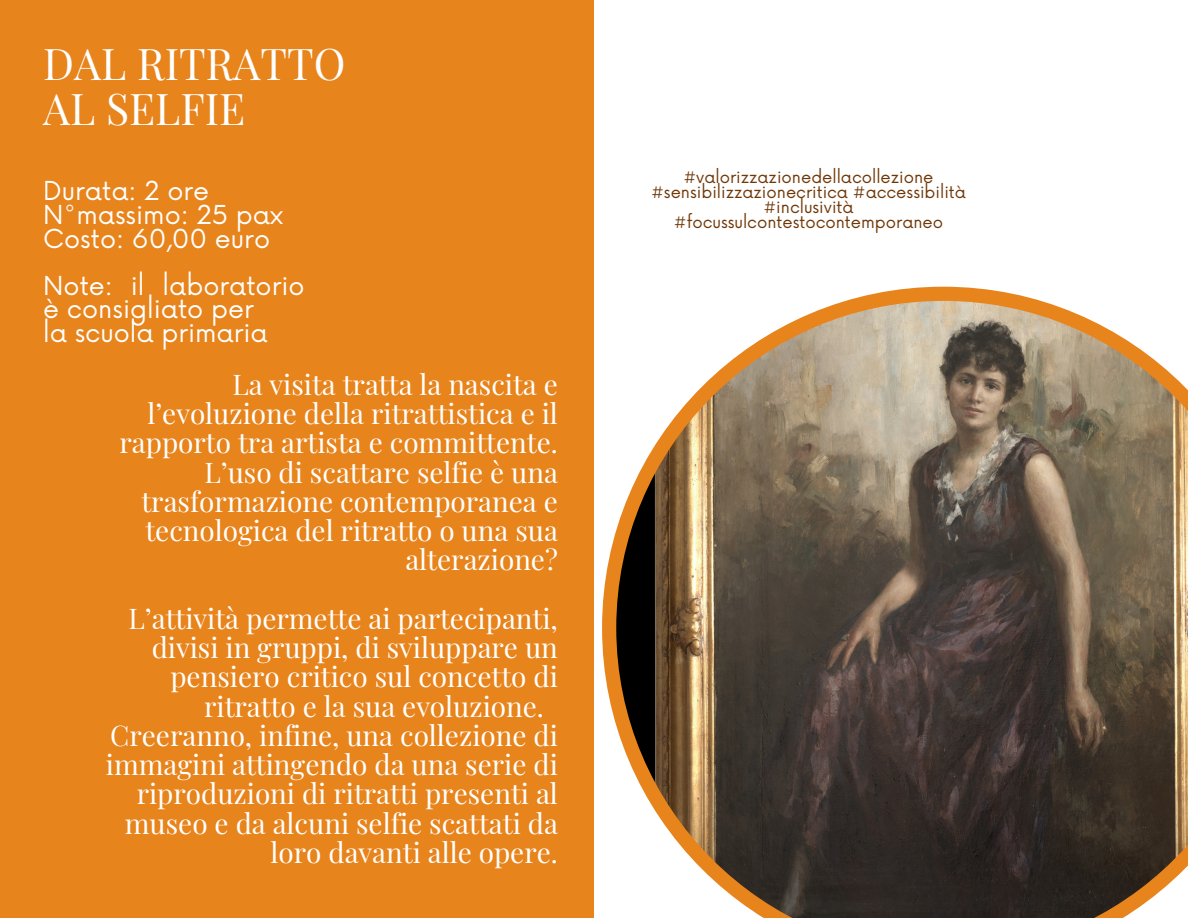
<style>
.page{position:relative;width:1188px;height:918px;background:#e8841c}
.page>*{position:absolute;margin:0;border:0;box-sizing:border-box;transform-origin:0 0}
.t1{font:42.9px "Playfair Display";color:#fff}
.t2{font:27.9px/29.2px "Playfair Display";color:#fff;text-align:right}
.t3{font:25.5px/23.7px "Now";color:#fff}
.t4{font:16.35px/15.3px "Now";color:#703707;text-align:center}
</style>
<div class="page">
<div style="left:594px;top:0;width:594px;height:918px;background:#fff"></div>
<svg style="left:602px;top:287px;width:439px;height:438px"></svg>
<img style="left:616px;top:301px;width:572px;height:617px">
<p class="t1" style="left:43px;top:33px;width:304px">DAL RITRATTO</p>
<p class="t1" style="left:43px;top:78px;width:204px">AL SELFIE</p>
<p class="t3" style="left:43px;top:181px;width:168px">Durata: 2 ore</p>
<p class="t3" style="left:43px;top:204px;width:242px">N°massimo: 25 pax</p>
<p class="t3" style="left:43px;top:228px;width:228px">Costo: 60,00 euro</p>
<p class="t3" style="left:43px;top:275px;width:263px">Note: il laboratorio è consigliato per</p>
<p class="t3" style="left:43px;top:322px;width:226px">la scuola primaria</p>
<p class="t2" style="left:120px;top:369px;width:440px">La visita tratta la nascita e l’evoluzione della ritrattistica e il rapporto tra artista e committente.</p>
<p class="t2" style="left:141px;top:456px;width:418px">L’uso di scattare selfie è una trasformazione contemporanea e tecnologica del ritratto o una sua alterazione?</p>
<p class="t2" style="left:129px;top:603px;width:431px">L’attività permette ai partecipanti,</p>
<p class="t2" style="left:152px;top:632px;width:408px">divisi in gruppi, di sviluppare un</p>
<p class="t2" style="left:170px;top:661px;width:389px">pensiero critico sul concetto di</p>
<p class="t2" style="left:204px;top:690px;width:341px">ritratto e la sua evoluzione.</p>
<p class="t2" style="left:106px;top:720px;width:454px">Creeranno, infine, una collezione di immagini attingendo da una serie di riproduzioni di ritratti presenti al museo e da alcuni selfie scattati da loro davanti alle opere.</p>
<p class="t4" style="left:651px;top:170px;width:316px">#valorizzazionedellacollezione #sensibilizzazionecritica #accessibilità #inclusività #focussulcontestocontemporaneo</p>
</div>
